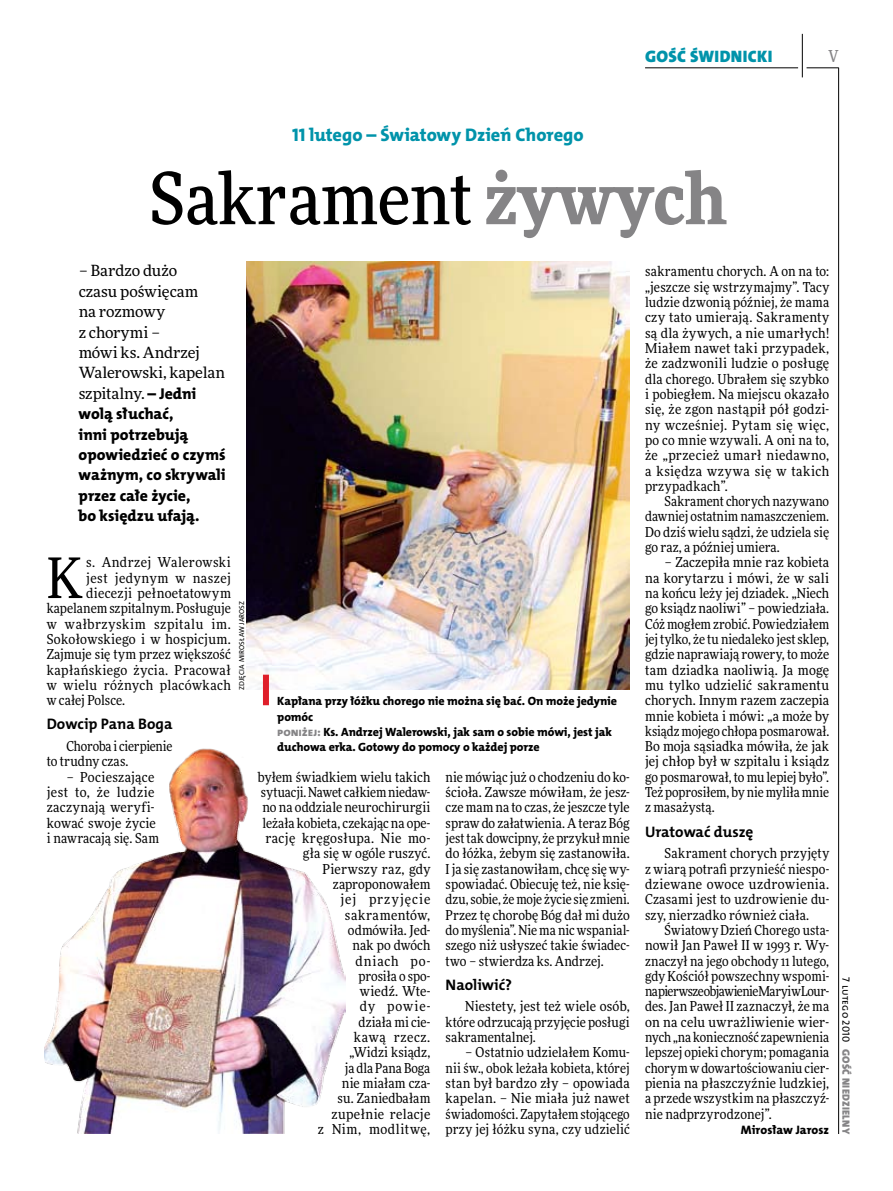
<style>
.page{position:relative;width:893px;height:1191px;background:#fff}
.page>*{position:absolute;margin:0;border:0;box-sizing:border-box;transform-origin:0 0}
.t1{font:500 72px "Freeday Narrow";color:#000}
.t2{font:55.95px "Freeday Narrow News";color:#000}
.t3{font:18.3px "The Mix HP8 Ex Bld";color:#0093aa}
.t4{font:16.65px "The Mix HP9 Blk";letter-spacing:.02em;color:#0093aa}
.t5{font:500 16.5px "Freeday Narrow";color:#858486;scale:.9 1}
.t6{font:15.75px/20.4px "The Mix HP8 Ex Bld";letter-spacing:.005em;color:#000}
.t7{font:15.45px/20.4px "Freeday News";letter-spacing:-.005em;color:#000}
.t8{font:15.3px "The Mix HP7 Bld";color:#000}
.t9{font:13.65px/15.3px "Freeday Narrow News";letter-spacing:.01em;color:#000;text-align:justify}
.t10{font:13.65px "Freeday Narrow News";letter-spacing:.04em;color:#000}
.t11{font:13.65px "Freeday Narrow News";letter-spacing:.035em;color:#000}
.t12{font:12.3px "The Mix HP8 Ex Bld";letter-spacing:.005em;color:#000}
.t13{font:12px/15.3px "The Mix HP8 Ex Bld";letter-spacing:-.005em;color:#000}
.t14{font:10.5px "The Mix HP9 Blk";letter-spacing:.025em;color:#858486}
.t15{font:10.5px "The Mix HP5 Plain";letter-spacing:.015em;color:#000}
.t16{font:7.2px "The Mix HP5 Plain";letter-spacing:.015em;color:#000}
.s1{font-weight:900;color:#858486}
.s2{font-family:"The Mix HP8 Ex Bld";font-size:15.75px}
.s3{color:#858486}
</style>
<div class="page">
<hr style="left:806px;top:68px;width:33px;height:1px;background:#000">
<hr style="left:645px;top:68px;width:153px;height:1px;background:#000">
<hr style="left:838px;top:68px;width:1px;height:1066px;background:#000">
<hr style="left:802px;top:34px;width:1px;height:43px;background:#000">
<img style="left:44px;top:748px;width:302px;height:385px">
<img style="left:246px;top:261px;width:384px;height:429px">
<div style="left:263px;top:674px;width:6px;height:31px;background:#df1f2a"></div>
<p class="t4" style="left:645px;top:46px;width:129px">GOŚĆ ŚWIDNICKI</p>
<p class="t5" style="left:828px;top:46px;width:13px">V</p>
<h3 class="t3" style="left:292px;top:123px;width:293px">11 lutego – Światowy Dzień Chorego</h3>
<h1 class="t1" style="left:150px;top:154px;width:578px">Sakrament <span class="s1">żywych</span></h1>
<p class="t7" style="left:79px;top:260px;width:148px">– Bardzo dużo<br>czasu poświęcam<br>na rozmowy<br>z chorymi –<br>mówi ks. Andrzej<br>Walerowski, kapelan szpitalny. <span class="s2">– Jedni</span></p>
<p class="t6" style="left:79px;top:404px;width:148px">wolą słuchać,<br>inni potrzebują opowiedzieć o czymś ważnym, co skrywali przez całe życie,<br>bo księdzu ufają.</p>
<h2 class="t2" style="left:47px;top:543px;width:38px">K</h2>
<p class="t9" style="left:86px;top:555px;width:146px">s. Andrzej Walerowski</p>
<p class="t9" style="left:645px;top:264px;width:186px">sakramentu chorych. A on na to: „jeszcze się wstrzymajmy”. Tacy ludzie dzwonią później, że mama czy tato umierają. Sakramenty są dla żywych, a nie umarłych!<br>Miałem nawet taki przypadek, że zadzwonili ludzie o posługę dla chorego. Ubrałem się szybko i pobiegłem. Na miejscu okazało się, że zgon nastąpił pół godzi&shy;ny wcześniej. Pytam się więc, po co mnie wzywali. A oni na to, że „przecież umarł niedawno, a księdza wzywa się w takich przypadkach”.</p>
<p class="t9" style="left:645px;top:493px;width:186px;text-indent:20px">Sakrament chorych nazywano dawniej ostatnim namaszczeniem.<br>Do dziś wielu sądzi, że udziela się go raz, a później umiera.</p>
<p class="t9" style="left:645px;top:555px;width:186px;text-indent:20px">– Zaczepiła mnie raz kobieta na korytarzu i mówi, że w sali na końcu leży jej dziadek. „Niech go ksiądz naoliwi” – powiedziała.<br>Cóż mogłem zrobić. Powiedziałem jej tylko, że tu niedaleko jest sklep, gdzie naprawiają rowery, to może tam dziadka naoliwią. Ja mogę mu tylko udzielić sakramentu chorych. Innym razem zaczepia mnie kobieta i mówi: „a może by ksiądz mojego chłopa posmarował.<br>Bo moja sąsiadka mówiła, że jak jej chłop był w szpitalu i ksiądz go posmarował, to mu lepiej było”.<br>Też poprosiłem, by nie myliła mnie z masażystą.</p>
<p class="t8" style="left:645px;top:821px;width:110px">Uratować duszę</p>
<p class="t9" style="left:645px;top:845px;width:186px;text-indent:20px">Sakrament chorych przyjęty z wiarą potrafi przynieść niespo&shy;dziewane owoce uzdrowienia.<br>Czasami jest to uzdrowienie du&shy;szy, nierzadko również ciała.</p>
<p class="t9" style="left:645px;top:922px;width:186px;text-indent:20px">Światowy Dzień Chorego usta&shy;nowił Jan Paweł II w 1993 r. Wy&shy;znaczył na jego obchody 11 lutego, gdy Kościół powszechny wspomi&shy;na pierwsze objawienie Maryi wLour&shy;des. Jan Paweł II zaznaczył, że ma on na celu uwrażliwienie wier&shy;nych „na konieczność zapewnienia lepszej opieki chorym; pomagania chorym w dowartościowaniu cier&shy;pienia na płaszczyźnie ludzkiej, a przede wszystkim na płaszczyź&shy;nie nadprzyrodzonej”.</p>
<p class="t12" style="left:741px;top:1122px;width:90px">Mirosław Jarosz</p>
<p class="t11" style="left:86px;top:569px;width:146px">jest jedynym w naszej</p>
<p class="t9" style="left:86px;top:585px;width:146px">diecezji pełnoetatowym</p>
<p class="t9" style="left:47px;top:600px;width:186px">kapelanem szpitalnym. Posługuje</p>
<p class="t10" style="left:47px;top:615px;width:186px">w wałbrzyskim szpitalu im.</p>
<p class="t9" style="left:47px;top:631px;width:186px">Sokołowskiego i w hospicjum.</p>
<p class="t9" style="left:47px;top:646px;width:186px">Zajmuje się tym przez większość</p>
<p class="t9" style="left:47px;top:662px;width:186px">kapłańskiego życia. Pracował</p>
<p class="t9" style="left:47px;top:677px;width:186px">w wielu różnych placówkach</p>
<p class="t9" style="left:47px;top:692px;width:80px">w całej Polsce.</p>
<p class="t8" style="left:47px;top:714px;width:127px">Dowcip Pana Boga</p>
<p class="t9" style="left:47px;top:738px;width:127px;text-indent:20px">Choroba i cierpienie to trudny czas.</p>
<p class="t9" style="left:47px;top:769px;width:114px;text-align:left;text-indent:20px">– Pocieszające jest to, że ludzie zaczynają weryfi&shy;kować swoje życie i nawracają się. Sam</p>
<p class="t9" style="left:258px;top:769px;width:174px;text-align:right">byłem świadkiem wielu takich sytuacji. Nawet całkiem niedaw&shy;no na oddziale neurochirurgii leżała kobieta, czekając na ope&shy;rację kręgosłupa. Nie mo&shy;gła się w ogóle ruszyć.<br>Pierwszy raz, gdy zaproponowałem<br>jej przyjęcie sakramentów,<br>odmówiła. Jed-<br>nak po dwóch<br>dniach po-<br>prosiła o spo-<br>wiedź. Wte-<br>dy powie-<br>działa mi cie-<br>kawą rzecz.<br>„Widzi ksiądz,<br>ja dla Pana Boga<br>nie miałam cza-<br>su. Zaniedbałam<br>zupełnie relacje<br>z Nim, modlitwę,</p>
<p class="t9" style="left:446px;top:769px;width:186px">nie mówiąc już o chodzeniu do ko&shy;ścioła. Zawsze mówiłam, że jesz&shy;cze mam na to czas, że jeszcze tyle spraw do załatwienia. A teraz Bóg jesttak dowcipny, że przykuł mnie do łóżka, żebym się zastanowiła.<br>I ja się zastanowiłam, chcę się wy&shy;spowiadać. Obiecuję też, nie księ&shy;dzu, sobie, żemoje życie się zmieni.<br>Przez tę chorobę Bóg dał mi dużo do myślenia”. Nie ma nic wspanial&shy;szego niż usłyszeć takie świadec&shy;two – stwierdza ks. Andrzej.</p>
<p class="t16" style="left:237px;top:690px;width:90px;rotate:-90deg">Zdjęcia Mirosław Jarosz</p>
<p class="t13" style="left:277px;top:693px;width:341px">Kapłana przy łóżku chorego nie można się bać. On może jedynie pomóc<br><span class="s3">poniżej:</span> Ks. Andrzej Walerowski, jak sam o sobie mówi, jest jak duchowa erka. Gotowy do pomocy o każdej porze</p>
<p class="t8" style="left:446px;top:974px;width:68px">Naoliwić?</p>
<p class="t9" style="left:446px;top:998px;width:186px;text-indent:20px">Niestety, jest też wiele osób, które odrzucają przyjęcie posługi sakramentalnej.</p>
<p class="t9" style="left:446px;top:1044px;width:186px;text-indent:20px">– Ostatnio udzielałem Komu&shy;nii św., obok leżała kobieta, której stan był bardzo zły – opowiada kapelan. – Nie miała już nawet świadomości. Zapytałem stojącego przy jej łóżku syna, czy udzielić</p>
<p class="t15" style="left:853px;top:977px;width:66px;rotate:90deg">7 lutego 2010</p>
<p class="t14" style="left:853px;top:1049px;width:86px;rotate:90deg">GOŚĆ NIEDZIELNY</p>
</div>
